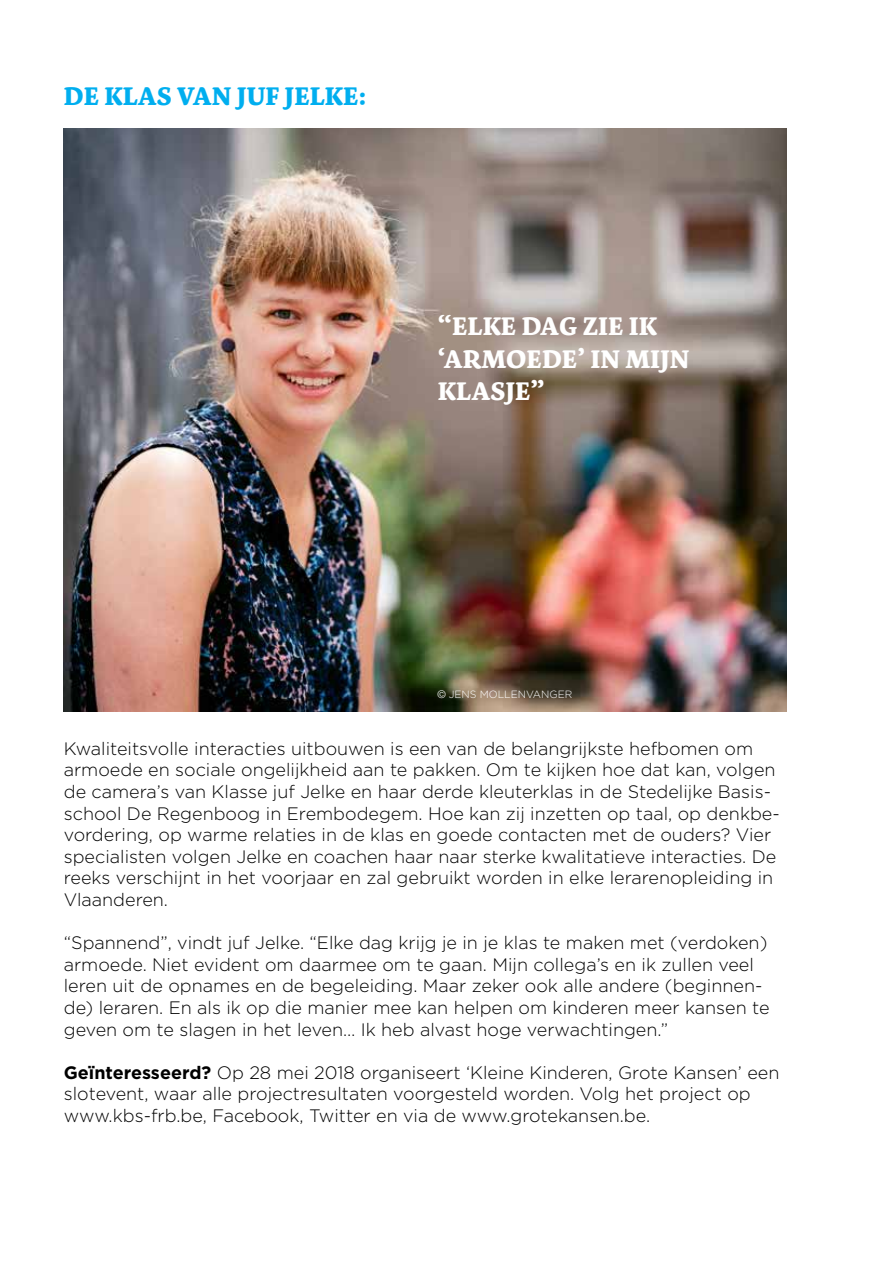
<style>
.page{position:relative;width:893px;height:1263px;background:#fff}
.page>*{position:absolute;margin:0;border:0;box-sizing:border-box;transform-origin:0 0}
.t1{font:700 27px/32.4px "Dolly Pro";color:#fff}
.t2{font:700 27px "Dolly Pro";color:#00aeef}
.t3{font:300 18px/21.6px "Gotham";color:#000}
.t4{font:300 10.5px "Gotham";color:#fff}
.s1{font-family:"Helvetica"}
.s2{font-weight:700}
</style>
<div class="page">
<img style="left:64px;top:128px;width:723px;height:583px">
<h1 class="t2" style="left:64px;top:78px;width:304px">DE KLAS VAN JUF JELKE:</h1>
<h1 class="t1" style="left:438px;top:310px;width:253px">“ELKE DAG ZIE IK ‘ARMOEDE’ IN MIJN<br>KLASJE”</h1>
<p class="t4" style="left:437px;top:688px;width:136px"><span class="s1">©</span> JENS MOLLENVANGER</p>
<p class="t3" style="left:64px;top:737px;width:717px">Kwaliteitsvolle interacties uitbouwen is een van de belangrijkste hefbomen om armoede en sociale ongelijkheid aan te pakken. Om te kijken hoe dat kan, volgen de camera’s van Klasse juf Jelke en haar derde kleuterklas in de Stedelijke Basis&shy;school De Regenboog in Erembodegem. Hoe kan zij inzetten op taal, op denkbe&shy;vordering, op warme relaties in de klas en goede contacten met de ouders? Vier specialisten volgen Jelke en coachen haar naar sterke kwalitatieve interacties. De reeks verschijnt in het voorjaar en zal gebruikt worden in elke lerarenopleiding in Vlaanderen.</p>
<p class="t3" style="left:64px;top:931px;width:707px">“Spannend”, vindt juf Jelke. “Elke dag krijg je in je klas te maken met (verdoken) armoede. Niet evident om daarmee om te gaan. Mijn collega’s en ik zullen veel leren uit de opnames en de begeleiding. Maar zeker ook alle andere (beginnen&shy;de) leraren. En als ik op die manier mee kan helpen om kinderen meer kansen te geven om te slagen in het leven… Ik heb alvast hoge verwachtingen.”</p>
<p class="t3" style="left:64px;top:1061px;width:717px"><span class="s2">Geïnteresseerd?</span> Op 28 mei 2018 organiseert ‘Kleine Kinderen, Grote Kansen’ een slotevent, waar alle projectresultaten voorgesteld worden. Volg het project op www.kbs-frb.be, Facebook, Twitter en via de www.grotekansen.be.</p>
</div>
